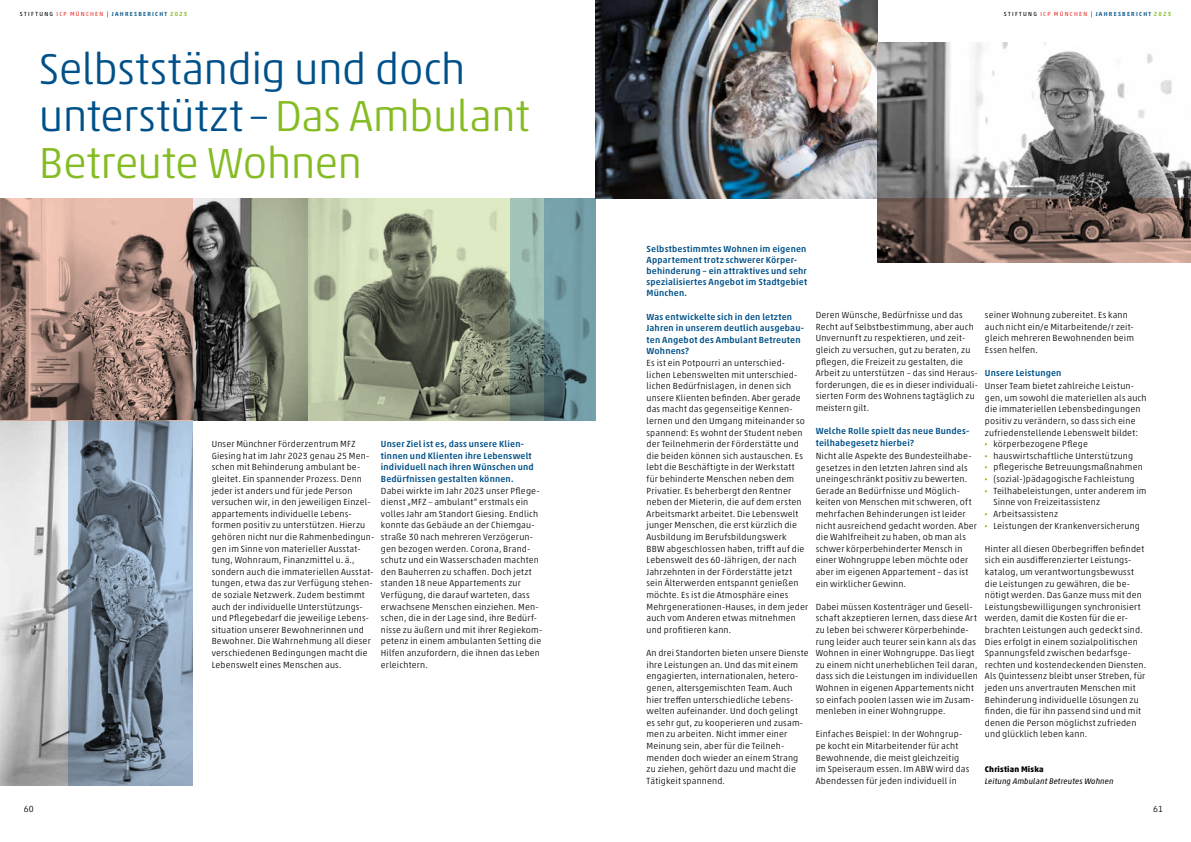
<style>
.page{position:relative;width:1191px;height:842px;background:#fff}
.page>*{position:absolute;margin:0;border:0;box-sizing:border-box;transform-origin:0 0}
.t1{font:300 44px/47px "Akko Std";letter-spacing:-.02em;color:#005189}
.t2{font:300 9px/11.6px "Akko Std";letter-spacing:.02em;color:#000}
.t3{font:500 9px/11.6px "Akko Std";letter-spacing:.02em;color:#005189}
.t4{font:italic 8.2px "Akko Std";letter-spacing:.01em;color:#000}
.t5{font:700 8.2px "Akko Std";letter-spacing:.02em;color:#000}
.t6{font:500 6px "Akko Std";letter-spacing:.205em;color:#005189}
.s1{font-weight:400;color:#000}
.s2{font-weight:400;color:#e73229}
.s3{color:#85bc22}
.s4{font-weight:900;color:#85bc22}
</style>
<div class="page">
<img style="left:709px;top:0;width:168px;height:198px">
<img style="left:193px;top:198px;width:56px;height:223px">
<img style="left:0;top:421px;width:68px;height:364px">
<img style="left:877px;top:43px;width:314px;height:155px">
<svg style="left:249px;top:198px;width:261px;height:223px;background:#98a086"></svg>
<svg style="left:68px;top:421px;width:125px;height:364px;background:#7b8c9e"></svg>
<svg style="left:595px;top:0;width:114px;height:198px;background:#394047"></svg>
<svg style="left:877px;top:198px;width:314px;height:64px;background:#7e665e"></svg>
<svg style="left:0;top:198px;width:193px;height:223px;background:#a7887c"></svg>
<svg style="left:510px;top:198px;width:85px;height:223px;background:#749698"></svg>
<p class="t6" style="left:20px;top:11px;width:169px"><span class="s1">STIFTUNG</span> <span class="s2">ICP MÜNCHEN</span> <span class="s1">|</span> JAHRESBERICHT <span class="s3">2023</span></p>
<p class="t6" style="left:1003px;top:11px;width:169px"><span class="s1">STIFTUNG</span> <span class="s2">ICP MÜNCHEN</span> <span class="s1">|</span> JAHRESBERICHT <span class="s3">2023</span></p>
<h1 class="t1" style="left:39px;top:45px;width:492px">Selbstständig und doch unterstützt – <span class="s3">Das Ambulant<br>Betreute Wohnen</span></h1>
<p class="t2" style="left:212px;top:438px;width:164px">Unser Münchner Förderzentrum MFZ Giesing hat im Jahr 2023 genau 25 Men&shy;schen mit Behinderung ambulant be&shy;gleitet. Ein spannender Prozess. Denn jeder ist anders und für jede Person versuchen wir, in den jeweiligen Einzel&shy;appartements individuelle Lebens&shy;formen positiv zu unterstützen. Hierzu gehören nicht nur die Rahmenbedingun&shy;gen im Sinne von materieller Ausstat&shy;tung, Wohnraum, Finanzmittel u. ä., sondern auch die immateriellen Ausstat&shy;tungen, etwa das zur Verfügung stehen&shy;de soziale Netzwerk. Zudem bestimmt auch der individuelle Unterstützungs&shy;und Pflegebedarf die jeweilige Lebens&shy;situation unserer Bewohnerinnen und Bewohner. Die Wahrnehmung all dieser verschiedenen Bedingungen macht die Lebenswelt eines Menschen aus.</p>
<p class="t3" style="left:381px;top:438px;width:154px">Unser Ziel ist es, dass unsere Klien&shy;tinnen und Klienten ihre Lebenswelt individuell nach ihren Wünschen und Bedürfnissen gestalten können.</p>
<p class="t2" style="left:381px;top:485px;width:163px">Dabei wirkte im Jahr 2023 unser Pflege&shy;dienst „MFZ – ambulant“ erstmals ein volles Jahr am Standort Giesing. Endlich konnte das Gebäude an der Chiemgau&shy;straße 30 nach mehreren Verzögerun&shy;gen bezogen werden. Corona, Brand&shy;schutz und ein Wasserschaden machten den Bauherren zu schaffen. Doch jetzt standen 18 neue Appartements zur Verfügung, die darauf warteten, dass erwachsene Menschen einziehen. Men&shy;schen, die in der Lage sind, ihre Bedürf&shy;nisse zu äußern und mit ihrer Regiekom&shy;petenz in einem ambulanten Setting die Hilfen anzufordern, die ihnen das Leben erleichtern.</p>
<p class="t3" style="left:646px;top:243px;width:162px;line-height:11.1px">Selbstbestimmtes Wohnen im eigenen<br>Appartement trotz schwerer Körper&shy;behinderung – ein attraktives und sehr spezialisiertes Angebot im Stadtgebiet<br>München.</p>
<p class="t3" style="left:646px;top:311px;width:159px">Was entwickelte sich in den letzten<br>Jahren in unserem deutlich ausgebau&shy;ten Angebot des Ambulant Betreuten<br>Wohnens?</p>
<p class="t2" style="left:646px;top:357px;width:163px">Es ist ein Potpourri an unterschied&shy;lichen Lebenswelten mit unterschied&shy;lichen Bedürfnislagen, in denen sich unsere Klienten befinden. Aber gerade das macht das gegenseitige Kennen&shy;lernen und den Umgang miteinander so spannend: Es wohnt der Student neben der Teilnehmerin der Förderstätte und die beiden können sich austauschen. Es lebt die Beschäftigte in der Werkstatt für behinderte Menschen neben dem Privatier. Es beherbergt den Rentner neben der Mieterin, die auf dem ersten Arbeitsmarkt arbeitet. Die Lebenswelt junger Menschen, die erst kürzlich die Ausbildung im Berufsbildungswerk<br>BBW abgeschlossen haben, trifft auf die Lebenswelt des 60-Jährigen, der nach Jahrzehnten in der Förderstätte jetzt sein Älterwerden entspannt genießen möchte. Es ist die Atmosphäre eines Mehrgenerationen-Hauses, in dem jeder auch vom Anderen etwas mitnehmen und profitieren kann.</p>
<p class="t2" style="left:646px;top:647px;width:163px">An drei Standorten bieten unsere Dienste ihre Leistungen an. Und das mit einem engagierten, internationalen, hetero&shy;genen, altersgemischten Team. Auch hier treffen unterschiedliche Lebens&shy;welten aufeinander. Und doch gelingt es sehr gut, zu kooperieren und zusam&shy;men zu arbeiten. Nicht immer einer Meinung sein, aber für die Teilneh&shy;menden doch wieder an einem Strang zu ziehen, gehört dazu und macht die Tätigkeit spannend.</p>
<p class="t2" style="left:985px;top:309px;width:150px">seiner Wohnung zubereitet. Es kann auch nicht ein/e Mitarbeitende/r zeit&shy;gleich mehreren Bewohnenden beim<br>Essen helfen.</p>
<p class="t3" style="left:985px;top:367px;width:78px">Unsere Leistungen</p>
<p class="t2" style="left:985px;top:380px;width:151px">Unser Team bietet zahlreiche Leistun-</p>
<p class="t2" style="left:985px;top:392px;width:163px">gen, um sowohl die materiellen als auch</p>
<p class="t2" style="left:985px;top:403px;width:157px">die immateriellen Lebensbedingungen</p>
<p class="t2" style="left:985px;top:415px;width:152px">positiv zu verändern, so dass sich eine</p>
<p class="t2" style="left:985px;top:427px;width:155px">zufriedenstellende Lebenswelt bildet:</p>
<p class="t2" style="left:985px;top:438px;width:104px"><span class="s4">·</span> körperbezogene Pflege</p>
<p class="t2" style="left:985px;top:450px;width:150px"><span class="s4">·</span> hauswirtschaftliche Unterstützung</p>
<p class="t2" style="left:985px;top:461px;width:159px"><span class="s4">·</span> pflegerische Betreuungsmaßnahmen</p>
<p class="t2" style="left:985px;top:473px;width:151px"><span class="s4">·</span> (sozial-)pädagogische Fachleistung</p>
<p class="t2" style="left:985px;top:485px;width:163px"><span class="s4">·</span> Teilhabeleistungen, unter anderem im</p>
<p class="t2" style="left:993px;top:496px;width:108px">Sinne von Freizeitassistenz</p>
<p class="t2" style="left:985px;top:508px;width:75px"><span class="s4">·</span> Arbeitsassistenz</p>
<p class="t2" style="left:985px;top:519px;width:156px"><span class="s4">·</span> Leistungen der Krankenversicherung</p>
<p class="t2" style="left:985px;top:543px;width:163px">Hinter all diesen Oberbegriffen befindet sich ein ausdifferenzierter Leistungs&shy;katalog, um verantwortungsbewusst die Leistungen zu gewähren, die be&shy;nötigt werden. Das Ganze muss mit den Leistungsbewilligungen synchronisiert werden, damit die Kosten für die er&shy;brachten Leistungen auch gedeckt sind.<br>Dies erfolgt in einem sozialpolitischen Spannungsfeld zwischen bedarfsge&shy;rechten und kostendeckenden Diensten.<br>Als Quintessenz bleibt unser Streben, für jeden uns anvertrauten Menschen mit Behinderung individuelle Lösungen zu finden, die für ihn passend sind und mit denen die Person möglichst zufrieden und glücklich leben kann.</p>
<p class="t5" style="left:985px;top:764px;width:60px">Christian Miska</p>
<p class="t4" style="left:985px;top:776px;width:130px">Leitung Ambulant Betreutes Wohnen</p>
<p class="t2" style="left:815px;top:309px;width:164px">Deren Wünsche, Bedürfnisse und das Recht auf Selbstbestimmung, aber auch Unvernunft zu respektieren, und zeit&shy;gleich zu versuchen, gut zu beraten, zu pflegen, die Freizeit zu gestalten, die Arbeit zu unterstützen – das sind Heraus&shy;forderungen, die es in dieser individuali&shy;sierten Form des Wohnens tagtäglich zu meistern gilt.</p>
<p class="t3" style="left:815px;top:425px;width:155px">Welche Rolle spielt das neue Bundes&shy;teilhabegesetz hierbei?</p>
<p class="t2" style="left:815px;top:450px;width:163px">Nicht alle Aspekte des Bundesteilhabe&shy;gesetzes in den letzten Jahren sind als uneingeschränkt positiv zu bewerten.<br>Gerade an Bedürfnisse und Möglich&shy;keiten von Menschen mit schweren, oft mehrfachen Behinderungen ist leider nicht ausreichend gedacht worden. Aber die Wahlfreiheit zu haben, ob man als schwer körperbehinderter Mensch in einer Wohngruppe leben möchte oder aber im eigenen Appartement – das ist ein wirklicher Gewinn.</p>
<p class="t2" style="left:815px;top:601px;width:163px">Dabei müssen Kostenträger und Gesell&shy;schaft akzeptieren lernen, dass diese Art zu leben bei schwerer Körperbehinde&shy;rung leider auch teurer sein kann als das Wohnen in einer Wohngruppe. Das liegt zu einem nicht unerheblichen Teil daran, dass sich die Leistungen im individuellen Wohnen in eigenen Appartements nicht so einfach poolen lassen wie im Zusam&shy;menleben in einer Wohngruppe.</p>
<p class="t2" style="left:815px;top:728px;width:155px">Einfaches Beispiel: In der Wohngrup&shy;pe kocht ein Mitarbeitender für acht Bewohnende, die meist gleichzeitig im Speiseraum essen. Im ABW wird das Abendessen für jeden individuell in</p>
<p class="t2" style="left:24px;top:803px;width:12px">60</p>
<p class="t2" style="left:1153px;top:803px;width:11px">61</p>
</div>
